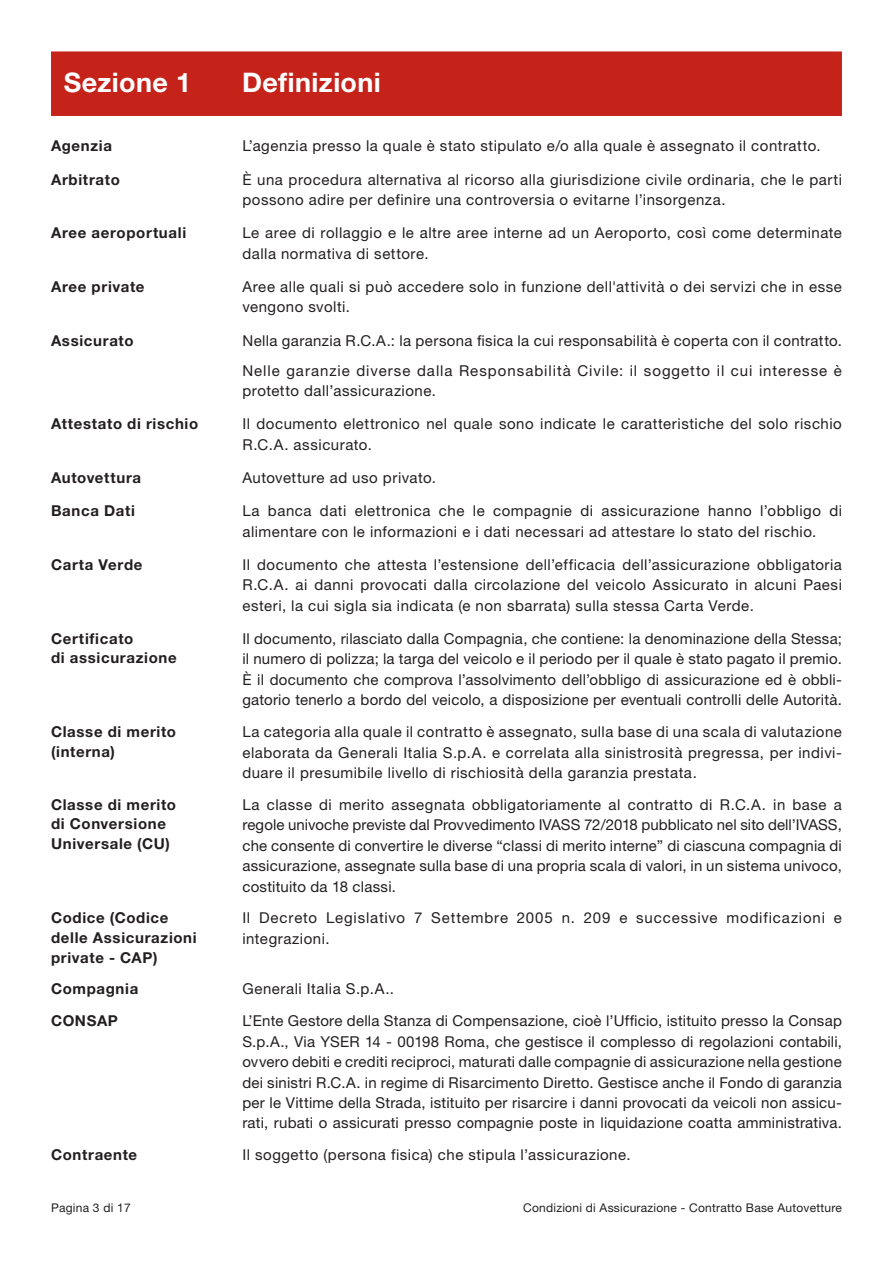
<style>
.page{position:relative;width:893px;height:1263px;background:#fff}
.page>*{position:absolute;margin:0;border:0;box-sizing:border-box;transform-origin:0 0}
.Titolo_Sezione_Rosso{font:700 27px "Helvetica Neue LT Std";letter-spacing:.015em;color:#fff}
.Testi{font:15px/20.4px "Helvetica Neue LT Std";letter-spacing:.035em;color:#231f20}
.Definizioni_bold{font:700 15px/19.5px "Helvetica Neue LT Std";letter-spacing:.045em;color:#231f20}
.Testi-2{font:15px/20.4px "Helvetica Neue LT Std";letter-spacing:.06em;color:#231f20}
.Testi-3{font:15px/20.4px "Helvetica Neue LT Std";letter-spacing:.055em;color:#231f20}
.t1{font:12px "Helvetica Neue LT Std";letter-spacing:.02em;color:#231f20}
</style>
<div class="page">
<div style="left:51px;top:51px;width:791px;height:65px;background:#c5221a"></div>
<p class="Titolo_Sezione_Rosso" style="left:64px;top:66px;width:129px">Sezione 1</p>
<p class="Titolo_Sezione_Rosso" style="left:242px;top:66px;width:140px">Definizioni</p>
<p class="Definizioni_bold" style="left:51px;top:136px;width:62px">Agenzia</p>
<p class="Testi" style="left:242px;top:136px;width:580px">L’agenzia presso la quale è stato stipulato e/o alla quale è assegnato il contratto.</p>
<p class="Definizioni_bold" style="left:51px;top:169px;width:70px">Arbitrato</p>
<p class="Testi" style="left:242px;top:169px;width:601px">È una procedura alternativa al ricorso alla giurisdizione civile ordinaria, che le parti possono adire per definire una controversia o evitarne l’insorgenza.</p>
<p class="Definizioni_bold" style="left:51px;top:223px;width:137px">Aree aeroportuali</p>
<p class="Testi" style="left:242px;top:222px;width:601px">Le aree di rollaggio e le altre aree interne ad un Aeroporto, così come determinate dalla normativa di settore.</p>
<p class="Definizioni_bold" style="left:51px;top:276px;width:95px">Aree private</p>
<p class="Testi" style="left:242px;top:276px;width:601px">Aree alle quali si può accedere solo in funzione dell'attività o dei servizi che in esse vengono svolti.</p>
<p class="Definizioni_bold" style="left:51px;top:330px;width:84px">Assicurato</p>
<p class="Testi" style="left:242px;top:330px;width:601px">Nella garanzia R.C.A.: la persona fisica la cui responsabilità è coperta con il contratto.</p>
<p class="Testi-2" style="left:242px;top:360px;width:601px">Nelle garanzie diverse dalla Responsabilità Civile: il soggetto il cui interesse è protetto dall’assicurazione.</p>
<p class="Definizioni_bold" style="left:51px;top:414px;width:149px">Attestato di rischio</p>
<p class="Testi" style="left:242px;top:414px;width:601px">Il documento elettronico nel quale sono indicate le caratteristiche del solo rischio<br>R.C.A. assicurato.</p>
<p class="Definizioni_bold" style="left:51px;top:468px;width:92px">Autovettura</p>
<p class="Testi" style="left:242px;top:467px;width:195px">Autovetture ad uso privato.</p>
<p class="Definizioni_bold" style="left:51px;top:501px;width:85px">Banca Dati</p>
<p class="Testi" style="left:242px;top:500px;width:601px">La banca dati elettronica che le compagnie di assicurazione hanno l’obbligo di alimentare con le informazioni e i dati necessari ad attestare lo stato del rischio.</p>
<p class="Definizioni_bold" style="left:51px;top:554px;width:93px">Carta Verde</p>
<p class="Testi" style="left:242px;top:554px;width:601px;text-align:justify">Il documento che attesta l’estensione dell’efficacia dell’assicurazione obbligatoria R.C.A. ai danni provocati dalla circolazione del veicolo Assicurato in alcuni Paesi esteri, la cui sigla sia indicata (e non sbarrata) sulla stessa Carta Verde.</p>
<p class="Definizioni_bold" style="left:51px;top:628px;width:127px">Certificato<br>di assicurazione</p>
<p class="Testi" style="left:242px;top:628px;width:601px;text-align:justify">Il documento, rilasciato dalla Compagnia, che contiene: la denominazione della Stessa; il numero di polizza; la targa del veicolo e il periodo per il quale è stato pagato il premio.<br>È il documento che comprova l’assolvimento dell’obbligo di assicurazione ed è obbli&shy;gatorio tenerlo a bordo del veicolo, a disposizione per eventuali controlli delle Autorità.</p>
<p class="Definizioni_bold" style="left:51px;top:722px;width:127px">Classe di merito (interna)</p>
<p class="Testi" style="left:242px;top:721px;width:601px;text-align:justify">La categoria alla quale il contratto è assegnato, sulla base di una scala di valutazione elaborata da Generali Italia S.p.A. e correlata alla sinistrosità pregressa, per indivi&shy;duare il presumibile livello di rischiosità della garanzia prestata.</p>
<p class="Definizioni_bold" style="left:51px;top:794px;width:127px">Classe di merito di Conversione<br>Universale (CU)</p>
<p class="Testi" style="left:242px;top:794px;width:601px;text-align:justify">La classe di merito assegnata obbligatoriamente al contratto di R.C.A. in base a regole univoche previste dal Provvedimento IVASS 72/2018 pubblicato nel sito dell’IVASS, che consente di convertire le diverse “classi di merito interne” di ciascuna compagnia di assicurazione, assegnate sulla base di una propria scala di valori, in un sistema univoco, costituito da 18 classi.</p>
<p class="Definizioni_bold" style="left:51px;top:908px;width:147px">Codice (Codice delle Assicurazioni private - CAP)</p>
<p class="Testi-3" style="left:242px;top:908px;width:601px">Il Decreto Legislativo 7 Settembre 2005 n. 209 e successive modificazioni e integrazioni.</p>
<p class="Definizioni_bold" style="left:51px;top:979px;width:89px">Compagnia</p>
<p class="Testi" style="left:242px;top:979px;width:153px">Generali Italia S.p.A..</p>
<p class="Definizioni_bold" style="left:51px;top:1011px;width:68px">CONSAP</p>
<p class="Testi" style="left:242px;top:1011px;width:601px;text-align:justify">L’Ente Gestore della Stanza di Compensazione, cioè l’Ufficio, istituito presso la Consap S.p.A., Via YSER 14 - 00198 Roma, che gestisce il complesso di regolazioni contabili, ovvero debiti e crediti reciproci, maturati dalle compagnie di assicurazione nella gestione dei sinistri R.C.A. in regime di Risarcimento Diretto. Gestisce anche il Fondo di garanzia per le Vittime della Strada, istituito per risarcire i danni provocati da veicoli non assicu&shy;rati, rubati o assicurati presso compagnie poste in liquidazione coatta amministrativa.</p>
<p class="Definizioni_bold" style="left:51px;top:1145px;width:88px">Contraente</p>
<p class="Testi" style="left:242px;top:1145px;width:390px">Il soggetto (persona fisica) che stipula l’assicurazione.</p>
<p class="t1" style="left:51px;top:1200px;width:81px">Pagina 3 di 17</p>
<p class="t1" style="left:523px;top:1200px;width:320px">Condizioni di Assicurazione - Contratto Base Autovetture</p>
</div>
